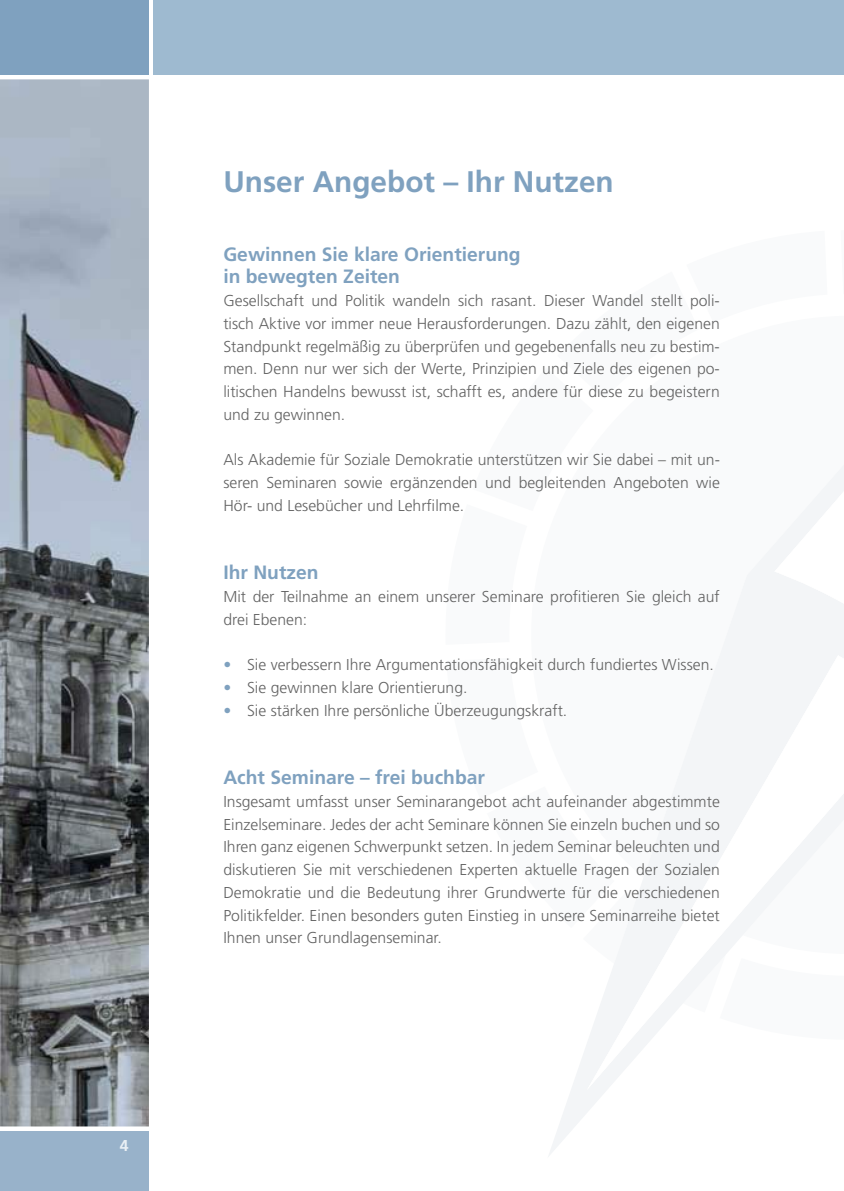
<style>
.page{position:relative;width:844px;height:1191px;background:#fff}
.page>*{position:absolute;margin:0;border:0;box-sizing:border-box;transform-origin:0 0}
.t1{font:700 29.75px "Frutiger LT Std";color:#7fa1bf}
.t2{font:700 19.25px/22.8px "Frutiger LT Std";color:#7fa1bf}
.t3{font:300 15.75px/22.8px "Frutiger LT Std";color:#636363;text-align:justify}
.t4{font:700 15.75px "Frutiger LT Std";color:#e9eff4}
.s1{color:#7fa1bf}
</style>
<div class="page">
<svg style="left:549px;top:645px;width:294px;height:510px"></svg>
<svg style="left:586px;top:655px;width:257px;height:435px"></svg>
<svg style="left:724px;top:466px;width:119px;height:179px"></svg>
<div style="left:0;top:0;width:149px;height:74px;background:#7fa1bf"></div>
<div style="left:0;top:1131px;width:149px;height:60px;background:#98b2ca"></div>
<img style="left:0;top:79px;width:149px;height:1047px">
<div style="left:154px;top:0;width:689px;height:74px;background:#9ebad0"></div>
<p class="t4" style="left:120px;top:1136px;width:10px">4</p>
<h1 class="t1" style="left:223px;top:164px;width:392px">Unser Angebot – Ihr Nutzen</h1>
<p class="t2" style="left:223px;top:243px;width:299px">Gewinnen Sie klare Orientierung in bewegten Zeiten</p>
<p class="t3" style="left:223px;top:289px;width:498px">Gesellschaft und Politik wandeln sich rasant. Dieser Wandel stellt poli&shy;tisch Aktive vor immer neue Herausforderungen. Dazu zählt, den eigenen Standpunkt regelmäßig zu überprüfen und gegebenenfalls neu zu bestim&shy;men. Denn nur wer sich der Werte, Prinzipien und Ziele des eigenen po&shy;litischen Handelns bewusst ist, schafft es, andere für diese zu begeistern und zu gewinnen.</p>
<p class="t3" style="left:223px;top:449px;width:498px">Als Akademie für Soziale Demokratie unterstützen wir Sie dabei – mit un&shy;seren Seminaren sowie ergänzenden und begleitenden Angeboten wie Hör- und Lesebücher und Lehrfilme.</p>
<p class="t2" style="left:223px;top:561px;width:97px">Ihr Nutzen</p>
<p class="t3" style="left:223px;top:585px;width:498px">Mit der Teilnahme an einem unserer Seminare profitieren Sie gleich auf drei Ebenen:</p>
<p class="t3" style="left:223px;top:653px;width:492px"><span class="s1">•</span> Sie verbessern Ihre Argumentationsfähigkeit durch fundiertes Wissen.</p>
<p class="t3" style="left:223px;top:676px;width:245px"><span class="s1">•</span> Sie gewinnen klare Orientierung.</p>
<p class="t3" style="left:223px;top:699px;width:345px"><span class="s1">•</span> Sie stärken Ihre persönliche Überzeugungskraft.</p>
<p class="t2" style="left:223px;top:766px;width:263px">Acht Seminare – frei buchbar</p>
<p class="t3" style="left:223px;top:790px;width:498px">Insgesamt umfasst unser Seminarangebot acht aufeinander abgestimmte Einzelseminare. Jedes der acht Seminare können Sie einzeln buchen und so Ihren ganz eigenen Schwerpunkt setzen. In jedem Seminar beleuchten und diskutieren Sie mit verschiedenen Experten aktuelle Fragen der Sozialen Demokratie und die Bedeutung ihrer Grundwerte für die verschiedenen Politikfelder. Einen besonders guten Einstieg in unsere Seminarreihe bietet Ihnen unser Grundlagenseminar.</p>
</div>
